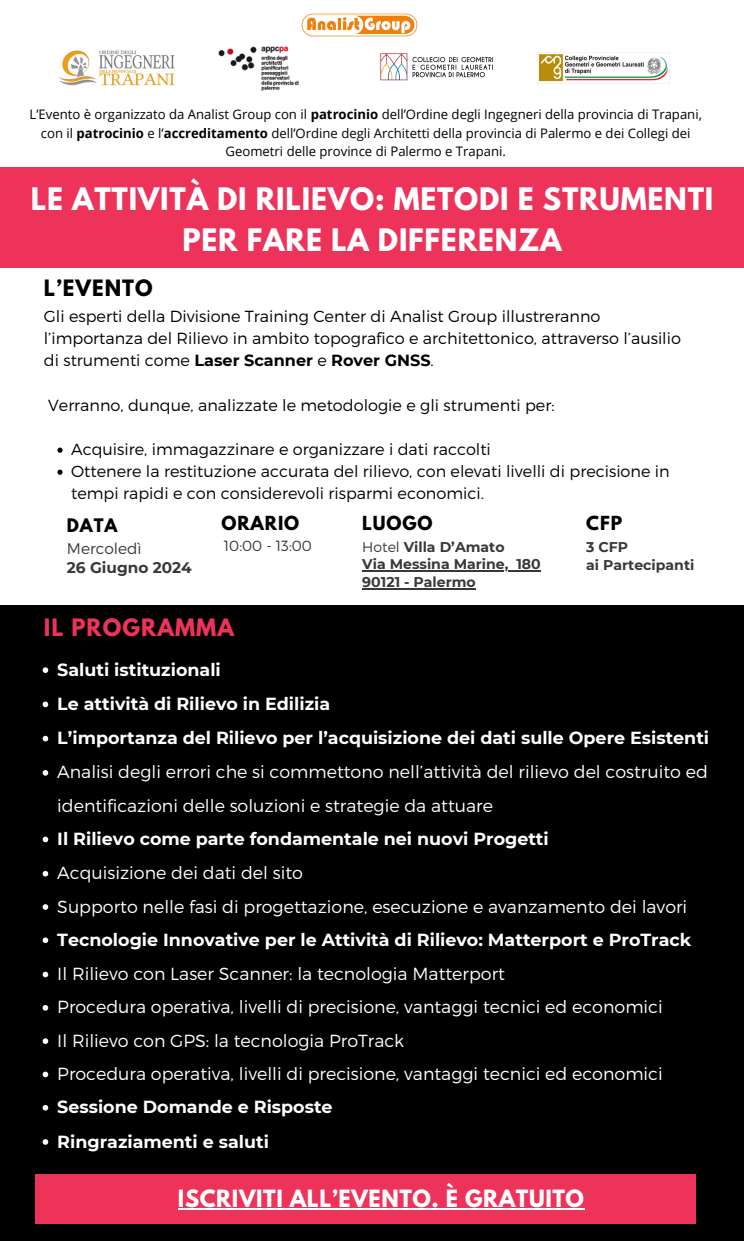
<style>
.page{position:relative;width:744px;height:1241px;background:#fff}
.page>*{position:absolute;margin:0;border:0;box-sizing:border-box;transform-origin:0 0}
.t1{font:700 27.44px/40.8px "League Spartan";letter-spacing:.03em;color:#fff;text-align:center}
.t2{font:700 21.25px "League Spartan";letter-spacing:.05em;color:#ee335b}
.t3{font:700 21.06px "League Spartan";letter-spacing:.03em;color:#fff}
.t4{font:700 19.94px "League Spartan";letter-spacing:.05em;color:#000}
.t5{font:300 17.5px/33.2px "Montserrat";color:#fff}
.t6{font:700 17.5px "Montserrat";color:#fff}
.t7{font:700 17.19px "League Spartan";letter-spacing:.05em;color:#000}
.t8{font:700 16.5px "League Spartan";color:#000}
.t9{font:300 16.06px/22px "Montserrat";color:#000}
.t10{font:700 15.31px/18.8px "Montserrat";color:#383838}
.t11{font:300 14.69px "Montserrat";color:#383838}
.t12{font:700 14.06px/17.8px "Montserrat";color:#383838}
.t13{font:13.12px/18.2px "Open Sans";color:#000;text-align:center}
.s1{font-weight:700}
.s2{font-weight:300}
</style>
<div class="page">
<div style="left:0;top:167px;width:744px;height:100px;background:#ee335b"></div>
<div style="left:0;top:605px;width:744px;height:635px;background:#000"></div>
<img style="left:301px;top:13px;width:117px;height:24px">
<div style="left:36px;top:1174px;width:660px;height:49px;background:#ee335b"></div>
<img style="left:219px;top:46px;width:80px;height:44px">
<img style="left:59px;top:50px;width:116px;height:36px">
<img style="left:380px;top:53px;width:113px;height:28px">
<img style="left:537px;top:53px;width:131px;height:30px">
<svg style="left:57px;top:447px;width:6px;height:6px"></svg>
<svg style="left:57px;top:469px;width:6px;height:6px"></svg>
<svg style="left:43px;top:667px;width:5px;height:6px"></svg>
<svg style="left:43px;top:701px;width:5px;height:6px"></svg>
<svg style="left:43px;top:735px;width:5px;height:6px"></svg>
<svg style="left:43px;top:770px;width:5px;height:5px"></svg>
<svg style="left:43px;top:836px;width:5px;height:6px"></svg>
<svg style="left:43px;top:870px;width:5px;height:6px"></svg>
<svg style="left:43px;top:904px;width:5px;height:5px"></svg>
<svg style="left:43px;top:937px;width:5px;height:6px"></svg>
<svg style="left:43px;top:971px;width:5px;height:6px"></svg>
<svg style="left:43px;top:1005px;width:5px;height:5px"></svg>
<svg style="left:43px;top:1038px;width:5px;height:5px"></svg>
<svg style="left:43px;top:1071px;width:5px;height:6px"></svg>
<svg style="left:43px;top:1104px;width:5px;height:6px"></svg>
<svg style="left:43px;top:1139px;width:5px;height:5px"></svg>
<hr style="left:362px;top:570px;width:146px;height:1px;background:#383838">
<svg style="left:508px;top:570px;width:33px;height:1px"></svg>
<hr style="left:362px;top:588px;width:114px;height:1px;background:#383838">
<hr style="left:178px;top:1207px;width:407px;height:2px;background:#fff">
<p class="t13" style="left:30px;top:105px;width:674px">L’Evento è organizzato da Analist Group con il <span class="s1">patrocinio</span> dell’Ordine degli Ingegneri della provincia di Trapani, con il <span class="s1">patrocinio</span> e l’<span class="s1">accreditamento</span> dell’Ordine degli Architetti della provincia di Palermo e dei Collegi dei<br>Geometri delle province di Palermo e Trapani.</p>
<p class="t1" style="left:31px;top:182px;width:684px">LE ATTIVITÀ DI RILIEVO: METODI E STRUMENTI<br>PER FARE LA DIFFERENZA</p>
<h1 class="t4" style="left:44px;top:278px;width:110px">L’EVENTO</h1>
<h2 class="t9" style="left:44px;top:304px;width:639px">Gli esperti della Divisione Training Center di Analist Group illustreranno l’importanza del Rilievo in ambito topografico e architettonico, attraverso l’ausilio di strumenti come <span class="s1">Laser Scanner</span> e <span class="s1">Rover GNSS</span>.</h2>
<h4 class="t9" style="left:48px;top:393px;width:508px">Verranno, dunque, analizzate le metodologie e gli strumenti per:</h4>
<h4 class="t9" style="left:71px;top:437px;width:421px">Acquisire, immagazzinare e organizzare i dati raccolti</h4>
<p class="t9" style="left:71px;top:459px;width:600px">Ottenere la restituzione accurata del rilievo, con elevati livelli di precisione in tempi rapidi e con considerevoli risparmi economici.</p>
<p class="t8" style="left:67px;top:517px;width:52px">DATA</p>
<p class="t7" style="left:221px;top:514px;width:79px">ORARIO</p>
<p class="t10" style="left:67px;top:539px;width:126px"><span class="s2">Mercoledì<br></span>26 Giugno 2024</p>
<p class="t11" style="left:224px;top:536px;width:90px">10:00 - 13:00</p>
<p class="t7" style="left:362px;top:515px;width:72px">LUOGO</p>
<p class="t12" style="left:362px;top:537px;width:144px"><span class="s2">Hotel</span> Villa D’Amato</p>
<p class="t12" style="left:362px;top:555px;width:180px">Via Messina Marine, 180<br>90121 - Palermo</p>
<h2 class="t7" style="left:586px;top:514px;width:37px">CFP</h2>
<p class="t12" style="left:586px;top:537px;width:110px">3 CFP<br>ai Partecipanti</p>
<p class="t2" style="left:44px;top:617px;width:192px">IL PROGRAMMA</p>
<h3 class="t6" style="left:57px;top:658px;width:165px">Saluti istituzionali</h3>
<h6 class="t6" style="left:57px;top:693px;width:274px">Le attività di Rilievo in Edilizia</h6>
<h3 class="t6" style="left:57px;top:727px;width:653px">L’importanza del Rilievo per l’acquisizione dei dati sulle Opere Esistenti</h3>
<h6 class="t5" style="left:57px;top:754px;width:652px">Analisi degli errori che si commettono nell’attività del rilievo del costruito ed identificazioni delle soluzioni e strategie da attuare</h6>
<h3 class="t6" style="left:57px;top:828px;width:493px">Il Rilievo come parte fondamentale nei nuovi Progetti</h3>
<h3 class="t5" style="left:57px;top:855px;width:247px">Acquisizione dei dati del sito</h3>
<h6 class="t5" style="left:57px;top:888px;width:631px">Supporto nelle fasi di progettazione, esecuzione e avanzamento dei lavori</h6>
<h5 class="t6" style="left:57px;top:928px;width:636px">Tecnologie Innovative per le Attività di Rilievo: Matterport e ProTrack</h5>
<h2 class="t5" style="left:57px;top:956px;width:449px">Il Rilievo con Laser Scanner: la tecnologia Matterport</h2>
<p class="t5" style="left:57px;top:989px;width:607px">Procedura operativa, livelli di precisione, vantaggi tecnici ed economici</p>
<p class="t5" style="left:57px;top:1022px;width:348px">Il Rilievo con GPS: la tecnologia ProTrack</p>
<p class="t5" style="left:57px;top:1056px;width:607px">Procedura operativa, livelli di precisione, vantaggi tecnici ed economici</p>
<p class="t6" style="left:57px;top:1096px;width:277px">Sessione Domande e Risposte</p>
<p class="t6" style="left:57px;top:1130px;width:213px">Ringraziamenti e saluti</p>
<p class="t3" style="left:178px;top:1187px;width:408px">ISCRIVITI ALL’EVENTO. È GRATUITO</p>
</div>
